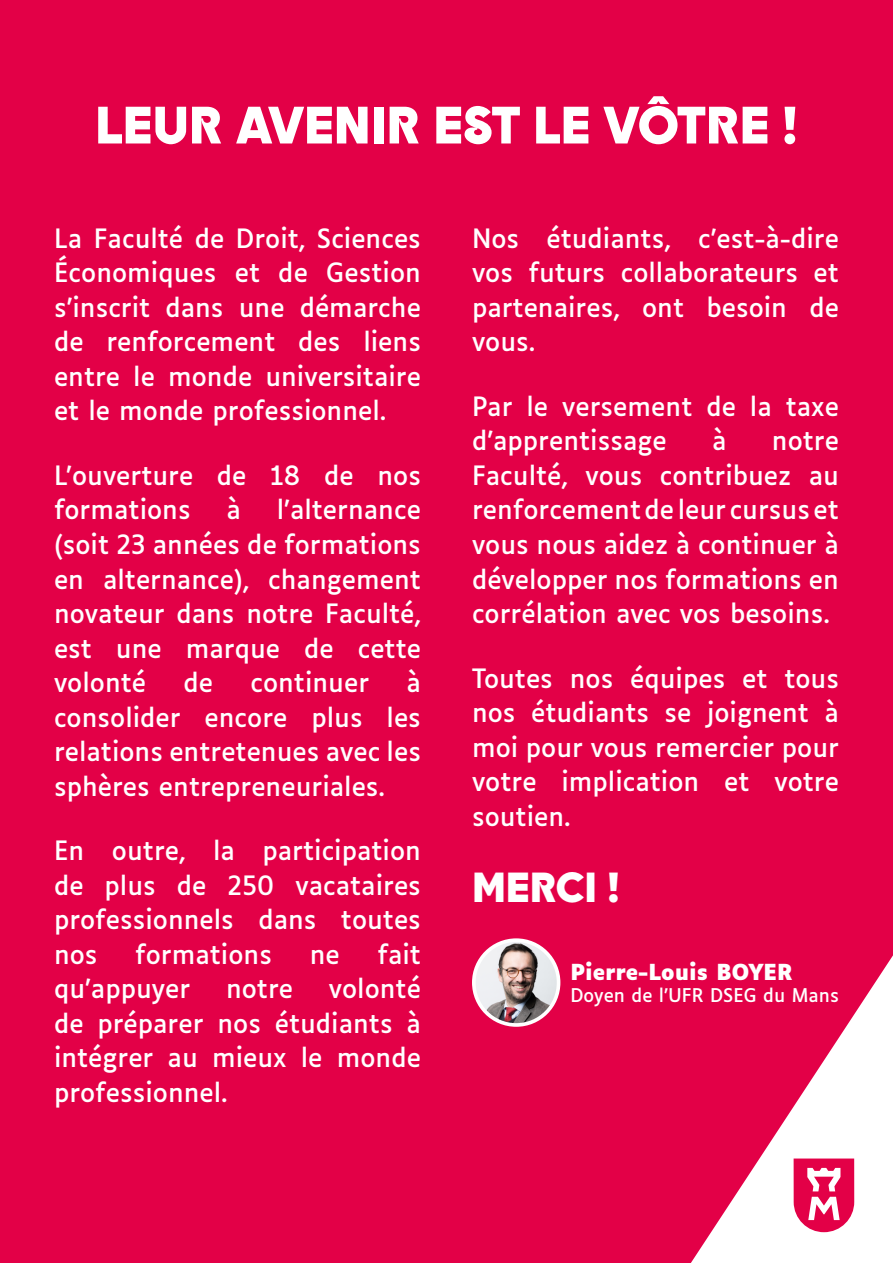
<style>
.page{position:relative;width:893px;height:1263px;background:#e30047}
.page>*{position:absolute;margin:0;border:0;box-sizing:border-box;transform-origin:0 0}
.t1{font:900 52.5px "Goia Display";color:#fff}
.t2{font:900 42px "Goia Display";letter-spacing:-.005em;color:#fff}
.t3{font:25.5px/34.5px "Luciole";color:#fff;text-align:justify}
.t4{font:700 21.15px "Luciole";color:#fff}
.t5{font:18.15px "Luciole";color:#fff}
</style>
<div class="page">
<svg style="left:691px;top:955px;width:202px;height:308px"></svg>
<svg style="left:794px;top:1158px;width:60px;height:74px"></svg>
<img style="left:474px;top:940px;width:85px;height:85px;border-radius:42px">
<div style="left:472px;top:938px;width:88px;height:89px;border:4px solid #fff;border-radius:50%"></div>
<h1 class="t1" style="left:95px;top:90px;width:704px">LEUR AVENIR EST LE VÔTRE !</h1>
<p class="t3" style="left:54px;top:219px;width:368px">La Faculté de Droit, Sciences Économiques et de Gestion s’inscrit dans une démarche de renforcement des liens entre le monde universitaire et le monde professionnel.</p>
<p class="t3" style="left:54px;top:456px;width:368px">L’ouverture de 18 de nos formations</p>
<p class="t3" style="left:227px;top:490px;width:16px">à</p>
<p class="t3" style="left:54px;top:490px;width:368px;text-indent:223px">l’alternance (soit 23 années de formations en alternance), changement novateur dans notre Faculté, est une marque de cette volonté</p>
<p class="t3" style="left:54px;top:663px;width:368px;text-indent:352px">à consolider encore plus les relations entretenues avec les sphères entrepreneuriales.</p>
<p class="t3" style="left:54px;top:831px;width:368px">En outre, la participation de plus de 250 vacataires professionnels dans toutes nos</p>
<p class="t3" style="left:183px;top:663px;width:31px">de</p>
<p class="t3" style="left:250px;top:663px;width:120px">continuer</p>
<p class="t3" style="left:135px;top:934px;width:138px">formations</p>
<p class="t3" style="left:310px;top:934px;width:32px">ne</p>
<p class="t3" style="left:377px;top:934px;width:45px">fait</p>
<p class="t3" style="left:54px;top:969px;width:138px">qu’appuyer</p>
<p class="t3" style="left:226px;top:969px;width:69px">notre</p>
<p class="t3" style="left:54px;top:969px;width:368px;text-indent:275px">volonté de préparer nos étudiants à intégrer au mieux le monde professionnel.</p>
<p class="t3" style="left:472px;top:219px;width:368px">Nos étudiants, c’est-à-dire vos futurs collaborateurs et partenaires, ont besoin de vous.</p>
<p class="t3" style="left:472px;top:387px;width:368px">Par le versement de la taxe d’apprentissage</p>
<p class="t3" style="left:712px;top:421px;width:16px">à</p>
<p class="t3" style="left:472px;top:421px;width:368px;text-indent:300px">notre Faculté, vous contribuez au renforcement de leur cursus et vous nous aidez à continuer à développer nos formations en corrélation avec vos besoins.</p>
<p class="t3" style="left:472px;top:658px;width:368px">Toutes nos équipes et tous nos étudiants se joignent à moi pour vous remercier pour votre implication et votre soutien.</p>
<h2 class="t2" style="left:472px;top:859px;width:150px">MERCI !</h2>
<p class="t4" style="left:570px;top:960px;width:224px">Pierre-Louis BOYER</p>
<p class="t5" style="left:570px;top:978px;width:270px">Doyen de l’UFR DSEG du Mans</p>
</div>
